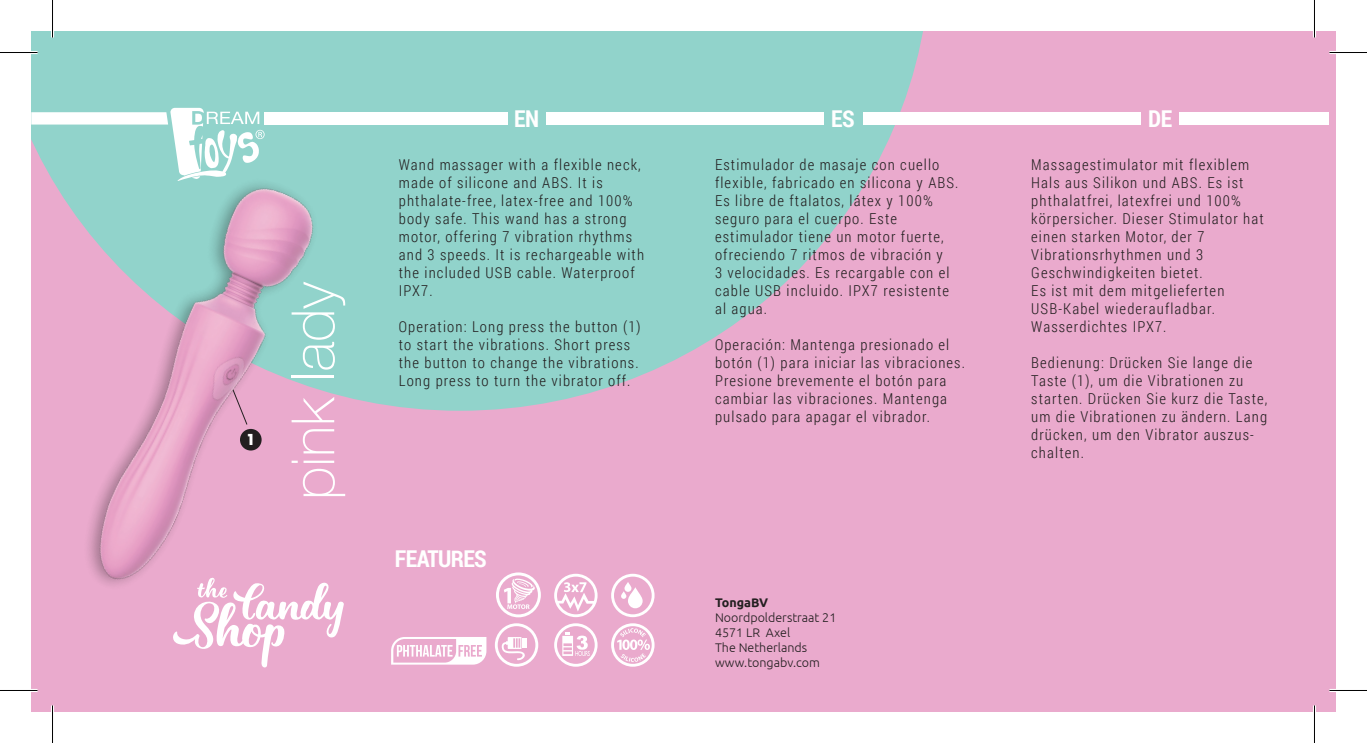
<style>
.page{position:relative;width:1367px;height:743px;background:#fff}
.page>*{position:absolute;margin:0;border:0;box-sizing:border-box;transform-origin:0 0}
.t1{font:100 59.75px "Helvetica Neue";color:#fff}
.t2{font:700 23.25px "Roboto Condensed";letter-spacing:-.025em;color:#fff}
.t3{font:300 15px/18px "Roboto Condensed";letter-spacing:.075em;color:#231f20}
.t4{font:700 14.75px "Futura";color:#fff}
.t5{font:300 12.5px/15px "Ubuntu";color:#231f20}
.t6{font:700 12.5px "Ubuntu";color:#231f20}
</style>
<div class="page">
<div style="left:31px;top:31px;width:1304px;height:681px;background:#eaaacd"></div>
<svg style="left:31px;top:31px;width:892px;height:380px;fill:#91d3cb"></svg>
<img style="left:44px;top:154px;width:300px;height:431px">
<div style="left:265px;top:112px;width:242px;height:13px;background:#fff"></div>
<div style="left:863px;top:112px;width:277px;height:13px;background:#fff"></div>
<div style="left:1179px;top:112px;width:149px;height:13px;background:#fff"></div>
<div style="left:547px;top:112px;width:277px;height:13px;background:#fff"></div>
<div style="left:240px;top:429px;width:22px;height:21px;background:#231f20;border-radius:50%"></div>
<svg style="left:232px;top:389px;width:16px;height:36px"></svg>
<svg style="left:173px;top:576px;width:171px;height:92px"></svg>
<svg style="left:611px;top:623px;width:43px;height:44px"></svg>
<svg style="left:554px;top:623px;width:43px;height:44px"></svg>
<svg style="left:611px;top:574px;width:43px;height:43px"></svg>
<svg style="left:495px;top:623px;width:43px;height:44px"></svg>
<svg style="left:554px;top:574px;width:43px;height:43px"></svg>
<svg style="left:391px;top:637px;width:95px;height:27px"></svg>
<svg style="left:31px;top:108px;width:234px;height:73px;background:#b0ddd8"></svg>
<svg style="left:496px;top:572px;width:45px;height:45px"></svg>
<hr style="left:0;top:51px;width:38px;height:3px;background:#fff">
<hr style="left:1329px;top:51px;width:37px;height:3px;background:#fff">
<hr style="left:0;top:689px;width:38px;height:3px;background:#fff">
<hr style="left:1329px;top:689px;width:37px;height:3px;background:#fff">
<hr style="left:51px;top:0;width:3px;height:37px;background:#fff">
<hr style="left:51px;top:705px;width:3px;height:38px;background:#fff">
<hr style="left:1312px;top:0;width:3px;height:37px;background:#fff">
<hr style="left:1312px;top:705px;width:3px;height:38px;background:#fff">
<hr style="left:0;top:52px;width:38px;height:1px;background:#000">
<hr style="left:1329px;top:52px;width:37px;height:1px;background:#000">
<hr style="left:0;top:690px;width:38px;height:1px;background:#000">
<hr style="left:1329px;top:690px;width:37px;height:1px;background:#000">
<hr style="left:52px;top:0;width:1px;height:37px;background:#000">
<hr style="left:52px;top:705px;width:1px;height:38px;background:#000">
<hr style="left:1313px;top:0;width:1px;height:37px;background:#000">
<hr style="left:1313px;top:705px;width:1px;height:38px;background:#000">
<p class="t4" style="left:246px;top:429px;width:11px">1</p>
<h1 class="t1" style="left:268px;top:500px;width:220px;rotate:-90deg">pink lady</h1>
<h2 class="t2" style="left:514px;top:103px;width:26px">EN</h2>
<h2 class="t2" style="left:831px;top:103px;width:25px">ES</h2>
<h2 class="t2" style="left:1148px;top:103px;width:25px">DE</h2>
<p class="t3" style="left:399px;top:155px;width:247px">Wand massager with a flexible neck, made of silicone and ABS. It is phthalate-free, latex-free and 100% body safe. This wand has a strong motor, offering 7 vibration rhythms and 3 speeds. It is rechargeable with the included USB cable. Waterproof<br>IPX7.</p>
<p class="t3" style="left:399px;top:317px;width:243px">Operation: Long press the button (1) to start the vibrations. Short press the button to change the vibrations.<br>Long press to turn the vibrator off.</p>
<p class="t3" style="left:1031px;top:155px;width:234px">Massagestimulator mit flexiblem<br>Hals aus Silikon und ABS. Es ist phthalatfrei, latexfrei und 100% körpersicher. Dieser Stimulator hat einen starken Motor, der 7<br>Vibrationsrhythmen und 3<br>Geschwindigkeiten bietet.<br>Es ist mit dem mitgelieferten<br>USB-Kabel wiederaufladbar.<br>Wasserdichtes IPX7.</p>
<p class="t3" style="left:1031px;top:353px;width:238px">Bedienung: Drücken Sie lange die<br>Taste (1), um die Vibrationen zu starten. Drücken Sie kurz die Taste, um die Vibrationen zu ändern. Lang drücken, um den Vibrator auszus&shy;chalten.</p>
<p class="t3" style="left:715px;top:155px;width:245px">Estimulador de masaje con cuello flexible, fabricado en silicona y ABS.<br>Es libre de ftalatos, látex y 100% seguro para el cuerpo. Este estimulador tiene un motor fuerte, ofreciendo 7 ritmos de vibración y<br>3 velocidades. Es recargable con el cable USB incluido. IPX7 resistente al agua.</p>
<p class="t3" style="left:715px;top:335px;width:251px">Operación: Mantenga presionado el botón (1) para iniciar las vibraciones.<br>Presione brevemente el botón para cambiar las vibraciones. Mantenga pulsado para apagar el vibrador.</p>
<h2 class="t2" style="left:395px;top:543px;width:93px">FEATURES</h2>
<p class="t6" style="left:715px;top:595px;width:55px">TongaBV</p>
<p class="t5" style="left:715px;top:610px;width:123px">Noordpolderstraat 21<br>4571 LR Axel<br>The Netherlands www.tongabv.com</p>
</div>
